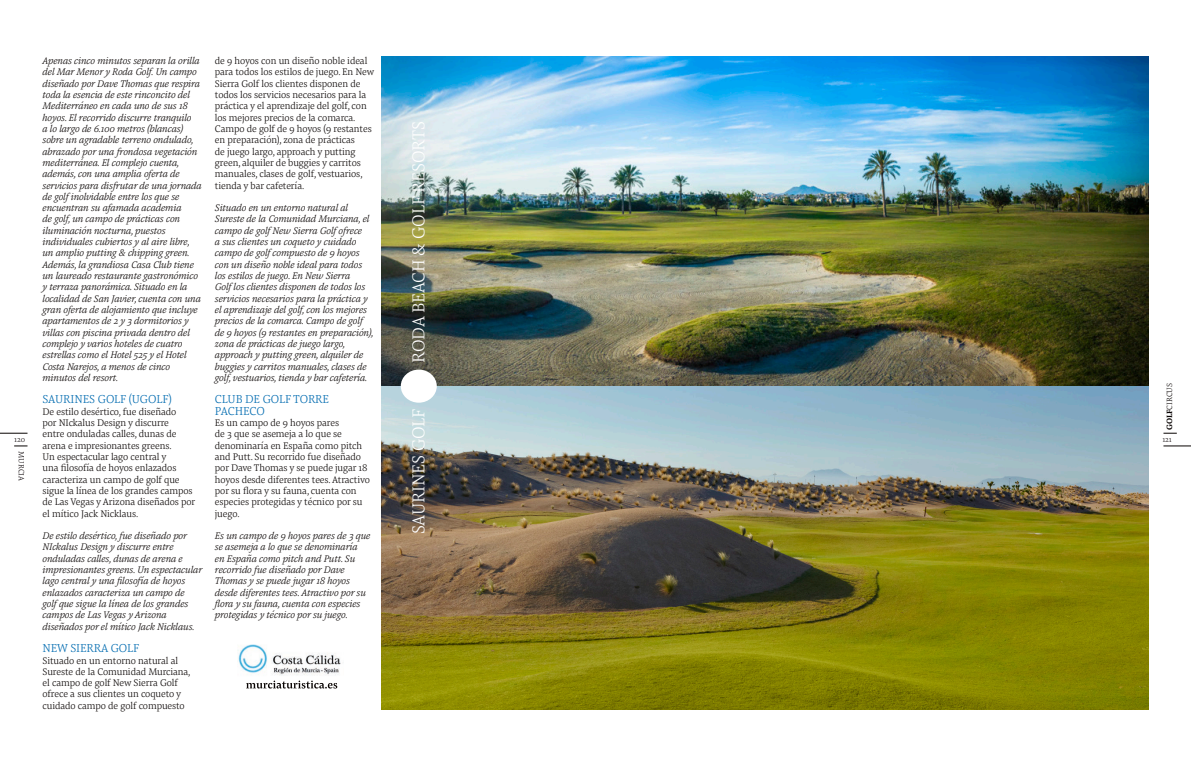
<style>
.page{position:relative;width:1191px;height:766px;background:#fff}
.page>*{position:absolute;margin:0;border:0;box-sizing:border-box;transform-origin:0 0}
.t1{font:300 18px "Pensum Pro";letter-spacing:-.01em;color:#fff}
.t2{font:300 12px/11.3px "Pensum Pro";letter-spacing:-.01em;color:#006bb0}
.t3{font:italic 300 10px/11.3px "Pensum Pro";letter-spacing:-.01em;color:#080302}
.t4{font:300 10px/11.3px "Pensum Pro";letter-spacing:-.01em;color:#080302}
.t5{font:300 8px "Pensum Pro";color:#110a0c}
.t6{font:300 8px "Pensum Pro";color:#080302}
.s1{font-weight:700}
</style>
<div class="page">
<img style="left:381px;top:57px;width:767px;height:652px">
<img style="left:238px;top:644px;width:103px;height:32px">
<svg style="left:246px;top:680px;width:91px;height:8px"></svg>
<div style="left:401px;top:369px;width:36px;height:33px;background:#fff;border-radius:50%"></div>
<svg style="left:0;top:433px;width:27px;height:1px"></svg>
<svg style="left:1163px;top:433px;width:13px;height:1px"></svg>
<svg style="left:14px;top:445px;width:13px;height:1px"></svg>
<svg style="left:1163px;top:445px;width:28px;height:1px"></svg>
<p class="t5" style="left:14px;top:433px;width:13px">120</p>
<p class="t5" style="left:27px;top:451px;width:31px;rotate:90deg">MURCIA</p>
<p class="t3" style="left:43px;top:55px;width:161px">Apenas cinco minutos separan la orilla del Mar Menor y Roda Golf. Un campo diseñado por Dave Thomas que respira toda la esencia de este rinconcito del Mediterráneo en cada uno de sus 18 hoyos. El recorrido discurre tranquilo<br>a lo largo de 6.100 metros (blancas) sobre un agradable terreno ondulado, abrazado por una frondosa vegetación mediterránea. El complejo cuenta, además, con una amplia oferta de servicios para disfrutar de una jornada de golf inolvidable entre los que se encuentran su afamada academia<br>de golf, un campo de prácticas con iluminación nocturna, puestos individuales cubiertos y al aire libre, un amplio putting &amp; chipping green.<br>Además, la grandiosa Casa Club tiene un laureado restaurante gastronómico y terraza panorámica. Situado en la localidad de San Javier, cuenta con una gran oferta de alojamiento que incluye apartamentos de 2 y 3 dormitorios y villas con piscina privada dentro del complejo y varios hoteles de cuatro estrellas como el Hotel 525 y el Hotel Costa Narejos, a menos de cinco minutos del resort.</p>
<p class="t2" style="left:43px;top:393px;width:131px">SAURINES GOLF (UGOLF)</p>
<p class="t4" style="left:43px;top:405px;width:154px">De estilo desértico, fue diseñado<br>por NIckalus Design y discurre<br>entre onduladas calles, dunas de arena e impresionantes greens.<br>Un espectacular lago central y<br>una filosofía de hoyos enlazados caracteriza un campo de golf que sigue la línea de los grandes campos de Las Vegas y Arizona diseñados por el mítico Jack Nicklaus.</p>
<p class="t3" style="left:43px;top:530px;width:161px">De estilo desértico, fue diseñado por NIckalus Design y discurre entre onduladas calles, dunas de arena e impresionantes greens. Un espectacular lago central y una filosofía de hoyos enlazados caracteriza un campo de<br>golf que sigue la línea de los grandes campos de Las Vegas y Arizona diseñados por el mítico Jack Nicklaus.</p>
<p class="t2" style="left:43px;top:642px;width:98px">NEW SIERRA GOLF</p>
<p class="t4" style="left:43px;top:654px;width:150px">Situado en un entorno natural al<br>Sureste de la Comunidad Murciana, el campo de golf New Sierra Golf ofrece a sus clientes un coqueto y cuidado campo de golf compuesto</p>
<p class="t4" style="left:215px;top:55px;width:161px">de 9 hoyos con un diseño noble ideal para todos los estilos de juego. En New Sierra Golf los clientes disponen de todos los servicios necesarios para la práctica y el aprendizaje del golf, con los mejores precios de la comarca.<br>Campo de golf de 9 hoyos (9 restantes en preparación), zona de prácticas<br>de juego largo, approach y putting green, alquiler de buggies y carritos manuales, clases de golf, vestuarios, tienda y bar cafetería.</p>
<p class="t3" style="left:215px;top:202px;width:160px">Situado en un entorno natural al Sureste de la Comunidad Murciana, el campo de golf New Sierra Golf ofrece<br>a sus clientes un coqueto y cuidado campo de golf compuesto de 9 hoyos con un diseño noble ideal para todos los estilos de juego. En New Sierra<br>Golf los clientes disponen de todos los servicios necesarios para la práctica y el aprendizaje del golf, con los mejores precios de la comarca. Campo de golf de 9 hoyos (9 restantes en preparación), zona de prácticas de juego largo, approach y putting green, alquiler de buggies y carritos manuales, clases de golf, vestuarios, tienda y bar cafetería.</p>
<p class="t2" style="left:215px;top:393px;width:116px">CLUB DE GOLF TORRE<br>PACHECO</p>
<p class="t4" style="left:215px;top:417px;width:156px">Es un campo de 9 hoyos pares<br>de 3 que se asemeja a lo que se denominaría en España como pitch and Putt. Su recorrido fue diseñado por Dave Thomas y se puede jugar 18 hoyos desde diferentes tees. Atractivo por su flora y su fauna, cuenta con especies protegidas y técnico por su juego.</p>
<p class="t3" style="left:215px;top:530px;width:157px">Es un campo de 9 hoyos pares de 3 que se asemeja a lo que se denominaría<br>en España como pitch and Putt. Su recorrido fue diseñado por Dave Thomas y se puede jugar 18 hoyos desde diferentes tees. Atractivo por su flora y su fauna, cuenta con especies protegidas y técnico por su juego.</p>
<p class="t1" style="left:406px;top:362px;width:243px;rotate:-90deg">RODA BEACH &amp; GOLF RESORTS</p>
<p class="t1" style="left:406px;top:534px;width:127px;rotate:-90deg">SAURINES GOLF</p>
<p class="t6" style="left:1164px;top:430px;width:49px;rotate:-90deg"><span class="s1">GOLF</span>CIRCUS</p>
<p class="t5" style="left:1162px;top:433px;width:11px">121</p>
</div>
